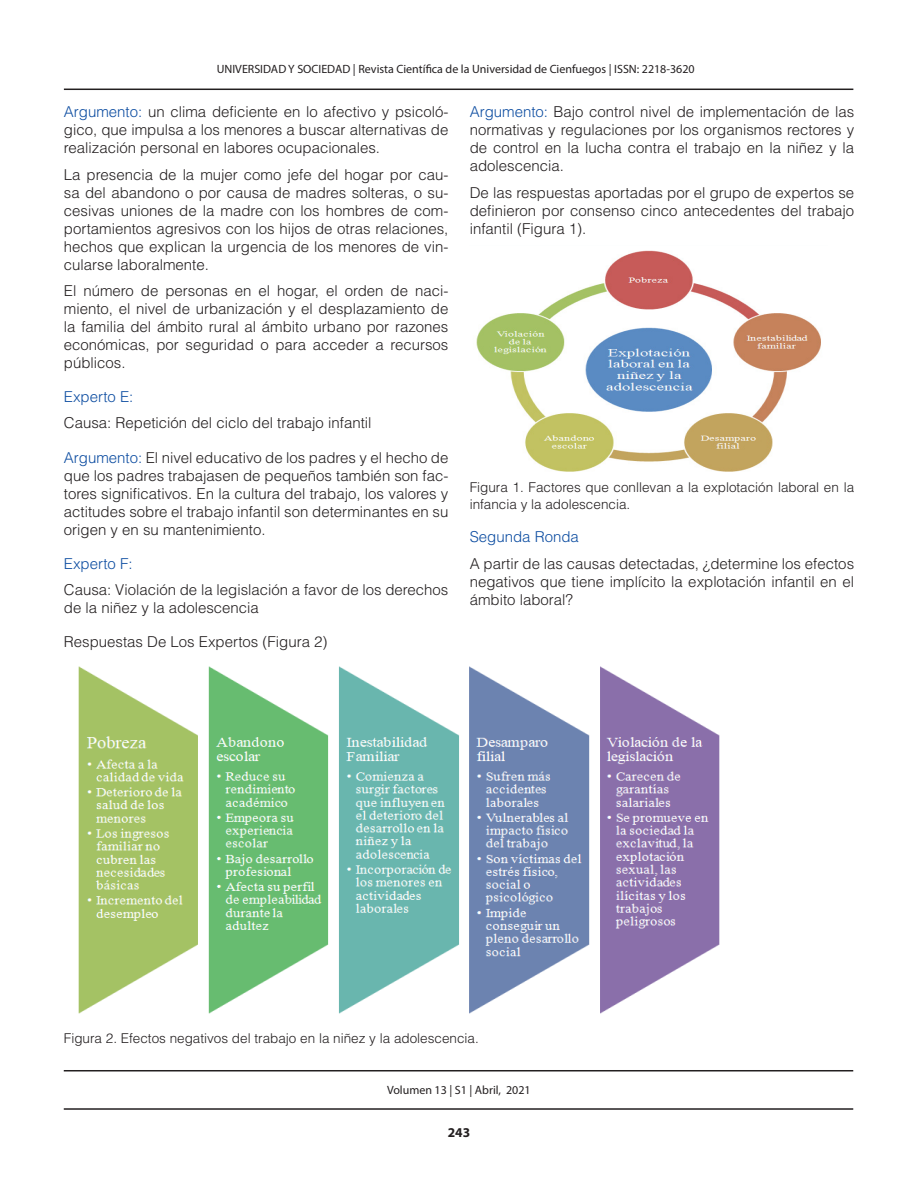
<style>
.page{position:relative;width:918px;height:1188px;background:#fff}
.page>*{position:absolute;margin:0;border:0;box-sizing:border-box;transform-origin:0 0}
.TEXTO{font:300 15px/18px "Helvetica LT Std";color:#231f20;text-align:justify}
.TITULOS_AZUL{font:300 15px/18px "Helvetica LT Std";color:#231f20;text-align:justify}
.TITULOS_AZUL-2{font:300 15px "Helvetica LT Std";color:#0d4da1}
.pie_de_foto{font:300 13.5px/16.2px "Helvetica LT Std";color:#231f20}
.t1{font:700 13.5px "Myriad Pro";color:#231f20}
.t2{font:12px "Myriad Pro";color:#231f20}
.s1{color:#0d4da1}
</style>
<div class="page">
<hr style="left:64px;top:89px;width:789px;height:1px;background:#231f20">
<hr style="left:64px;top:1108px;width:789px;height:2px;background:#231f20">
<hr style="left:64px;top:1070px;width:789px;height:1px;background:#231f20">
<img style="left:476px;top:250px;width:345px;height:222px">
<img style="left:78px;top:666px;width:642px;height:348px">
<p class="t2" style="left:217px;top:61px;width:479px">UNIVERSIDAD Y SOCIEDAD | Revista Científica de la Universidad de Cienfuegos | ISSN: 2218-3620</p>
<p class="TITULOS_AZUL" style="left:64px;top:103px;width:386px"><span class="s1">Argumento:</span> un clima deficiente en lo afectivo y psicoló&shy;gico, que impulsa a los menores a buscar alternativas de realización personal en labores ocupacionales.</p>
<p class="TEXTO" style="left:64px;top:165px;width:386px">La presencia de la mujer como jefe del hogar por cau&shy;sa del abandono o por causa de madres solteras, o su&shy;cesivas uniones de la madre con los hombres de com&shy;portamientos agresivos con los hijos de otras relaciones, hechos que explican la urgencia de los menores de vin&shy;cularse laboralmente.</p>
<p class="TEXTO" style="left:64px;top:282px;width:386px">El número de personas en el hogar, el orden de naci&shy;miento, el nivel de urbanización y el desplazamiento de la familia del ámbito rural al ámbito urbano por razones económicas, por seguridad o para acceder a recursos públicos.</p>
<p class="TITULOS_AZUL-2" style="left:64px;top:387px;width:71px">Experto E:</p>
<p class="TEXTO" style="left:64px;top:414px;width:309px">Causa: Repetición del ciclo del trabajo infantil</p>
<p class="TITULOS_AZUL" style="left:64px;top:449px;width:386px"><span class="s1">Argumento:</span> El nivel educativo de los padres y el hecho de que los padres trabajasen de pequeños también son fac&shy;tores significativos. En la cultura del trabajo, los valores y actitudes sobre el trabajo infantil son determinantes en su origen y en su mantenimiento.</p>
<p class="TITULOS_AZUL-2" style="left:64px;top:554px;width:70px">Experto F:</p>
<p class="TEXTO" style="left:64px;top:581px;width:386px">Causa: Violación de la legislación a favor de los derechos de la niñez y la adolescencia</p>
<p class="TEXTO" style="left:64px;top:632px;width:265px">Respuestas De Los Expertos (Figura 2)</p>
<p class="TITULOS_AZUL" style="left:470px;top:103px;width:386px"><span class="s1">Argumento:</span> Bajo control nivel de implementación de las normativas y regulaciones por los organismos rectores y de control en la lucha contra el trabajo en la niñez y la adolescencia.</p>
<p class="TEXTO" style="left:470px;top:183px;width:386px">De las respuestas aportadas por el grupo de expertos se definieron por consenso cinco antecedentes del trabajo infantil (Figura 1).</p>
<p class="pie_de_foto" style="left:470px;top:479px;width:386px">Figura 1. Factores que conllevan a la explotación laboral en la infancia y la adolescencia.</p>
<p class="TITULOS_AZUL-2" style="left:470px;top:527px;width:111px">Segunda Ronda</p>
<p class="TEXTO" style="left:470px;top:554px;width:386px">A partir de las causas detectadas, ¿determine los efectos negativos que tiene implícito la explotación infantil en el ámbito laboral?</p>
<p class="pie_de_foto" style="left:64px;top:1030px;width:416px">Figura 2. Efectos negativos del trabajo en la niñez y la adolescencia.</p>
<p class="t2" style="left:387px;top:1083px;width:145px">Volumen 13 | S1 | Abril, 2021</p>
<p class="t1" style="left:448px;top:1124px;width:24px">243</p>
</div>
